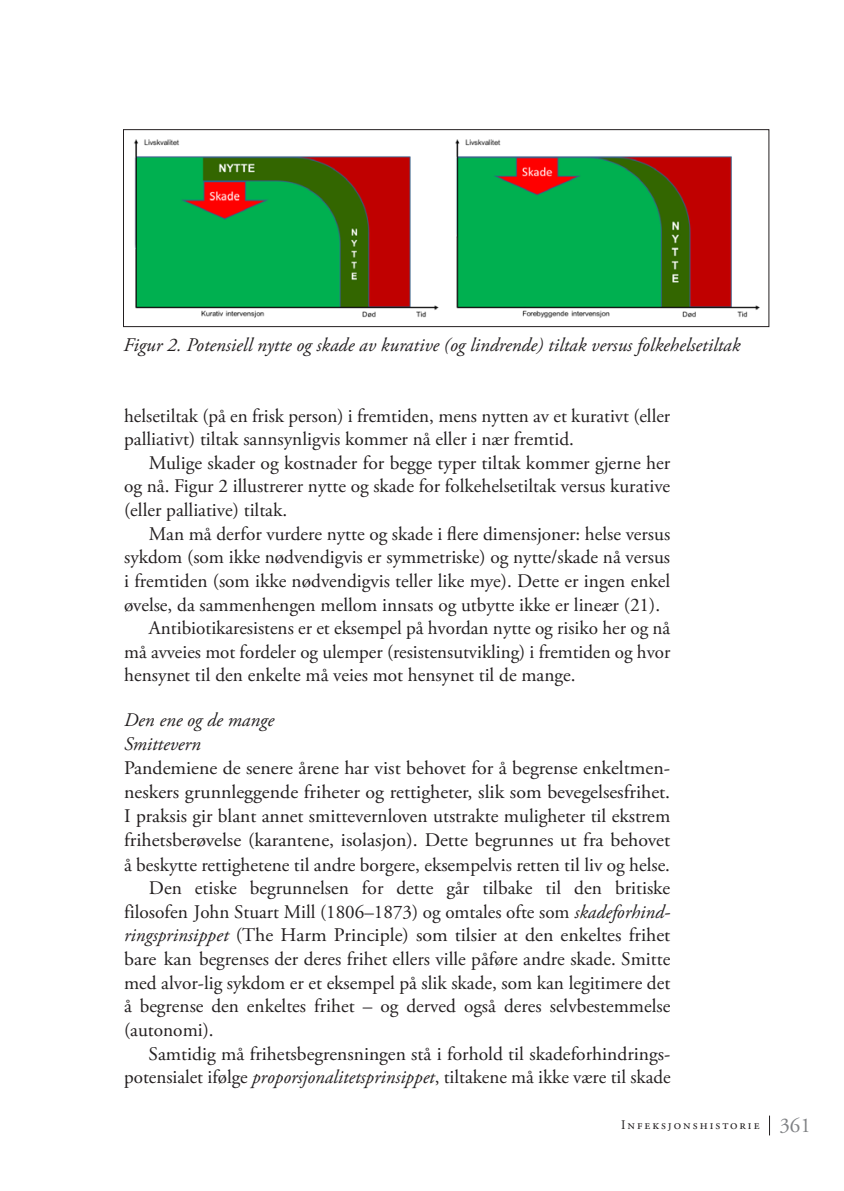
<style>
.page{position:relative;width:844px;height:1191px;background:#fff}
.page>*{position:absolute;margin:0;border:0;box-sizing:border-box;transform-origin:0 0}
.t1{font:19.25px/23.6px "Adobe Garamond Pro";color:#231f20}
.t2{font:italic 19.25px/24px "Adobe Garamond Pro";color:#231f20}
.t3{font:13.12px "Adobe Garamond Pro";letter-spacing:.15em;color:#231f20}
.s1{font-style:italic}
.s2{font-size:21px;color:#808285}
</style>
<div class="page">
<svg style="left:769px;top:1115px;width:1px;height:20px"></svg>
<img style="left:134px;top:139px;width:626px;height:179px">
<div style="left:123px;top:129px;width:646px;height:198px;border:1px solid #231f20"></div>
<p class="t2" style="left:123px;top:333px;width:618px">Figur 2. Potensiell nytte og skade av kurative (og lindrende) tiltak versus folkehelsetiltak</p>
<p class="t1" style="left:124px;top:404px;width:547px">helsetiltak (på en frisk person) i fremtiden, mens nytten av et kurativt (eller palliativt) tiltak sannsynligvis kommer nå eller i nær fremtid.</p>
<p class="t1" style="left:124px;top:451px;width:547px;text-align:justify;text-indent:25px">Mulige skader og kostnader for begge typer tiltak kommer gjerne her og nå. Figur 2 illustrerer nytte og skade for folkehelsetiltak versus kurative (eller palliative) tiltak.</p>
<p class="t1" style="left:149px;top:522px;width:522px">Man må derfor vurdere nytte og skade i flere dimensjoner: helse versus</p>
<p class="t1" style="left:124px;top:546px;width:547px">sykdom (som ikke nødvendigvis er symmetriske) og nytte/skade nå versus</p>
<p class="t1" style="left:124px;top:569px;width:547px">i fremtiden (som ikke nødvendigvis teller like mye). Dette er ingen enkel</p>
<p class="t1" style="left:124px;top:593px;width:537px">øvelse, da sammenhengen mellom innsats og utbytte ikke er lineær (21).</p>
<p class="t1" style="left:149px;top:617px;width:522px">Antibiotikaresistens er et eksempel på hvordan nytte og risiko her og nå</p>
<p class="t1" style="left:124px;top:640px;width:547px">må avveies mot fordeler og ulemper (resistensutvikling) i fremtiden og hvor</p>
<p class="t1" style="left:124px;top:664px;width:453px">hensynet til den enkelte må veies mot hensynet til de mange.</p>
<p class="t2" style="left:124px;top:708px;width:151px">Den ene og de mange<br>Smittevern</p>
<p class="t1" style="left:124px;top:757px;width:547px">Pandemiene de senere årene har vist behovet for å begrense enkeltmen-</p>
<p class="t1" style="left:124px;top:781px;width:547px">neskers grunnleggende friheter og rettigheter, slik som bevegelsesfrihet.</p>
<p class="t1" style="left:124px;top:805px;width:547px">I praksis gir blant annet smittevernloven utstrakte muligheter til ekstrem</p>
<p class="t1" style="left:124px;top:829px;width:547px">frihetsberøvelse (karantene, isolasjon). Dette begrunnes ut fra behovet</p>
<p class="t1" style="left:124px;top:853px;width:547px">å beskytte rettighetene til andre borgere, eksempelvis retten til liv og helse.</p>
<p class="t1" style="left:149px;top:877px;width:522px">Den etiske begrunnelsen for dette går tilbake til den britiske</p>
<p class="t1" style="left:124px;top:900px;width:547px">filosofen John Stuart Mill (1806–1873) og omtales ofte som <span class="s1">skadeforhind-</span></p>
<p class="t1" style="left:124px;top:924px;width:547px"><span class="s1">ringsprinsippet</span> (The Harm Principle) som tilsier at den enkeltes frihet</p>
<p class="t1" style="left:124px;top:947px;width:547px">bare kan begrenses der deres frihet ellers ville påføre andre skade. Smitte</p>
<p class="t1" style="left:124px;top:971px;width:547px">med alvor-lig sykdom er et eksempel på slik skade, som kan legitimere det</p>
<p class="t1" style="left:124px;top:995px;width:547px">å begrense den enkeltes frihet – og derved også deres selvbestemmelse</p>
<p class="t1" style="left:124px;top:1018px;width:91px">(autonomi).</p>
<p class="t1" style="left:148px;top:1042px;width:523px">Samtidig må frihetsbegrensningen stå i forhold til skadeforhindrings-</p>
<p class="t1" style="left:124px;top:1066px;width:548px">potensialet ifølge <span class="s1">proporsjonalitetsprinsippet</span>, tiltakene må ikke være til skade</p>
<p class="t3" style="left:621px;top:1117px;width:191px">Infeksjonshistorie <span class="s2">361</span></p>
</div>
